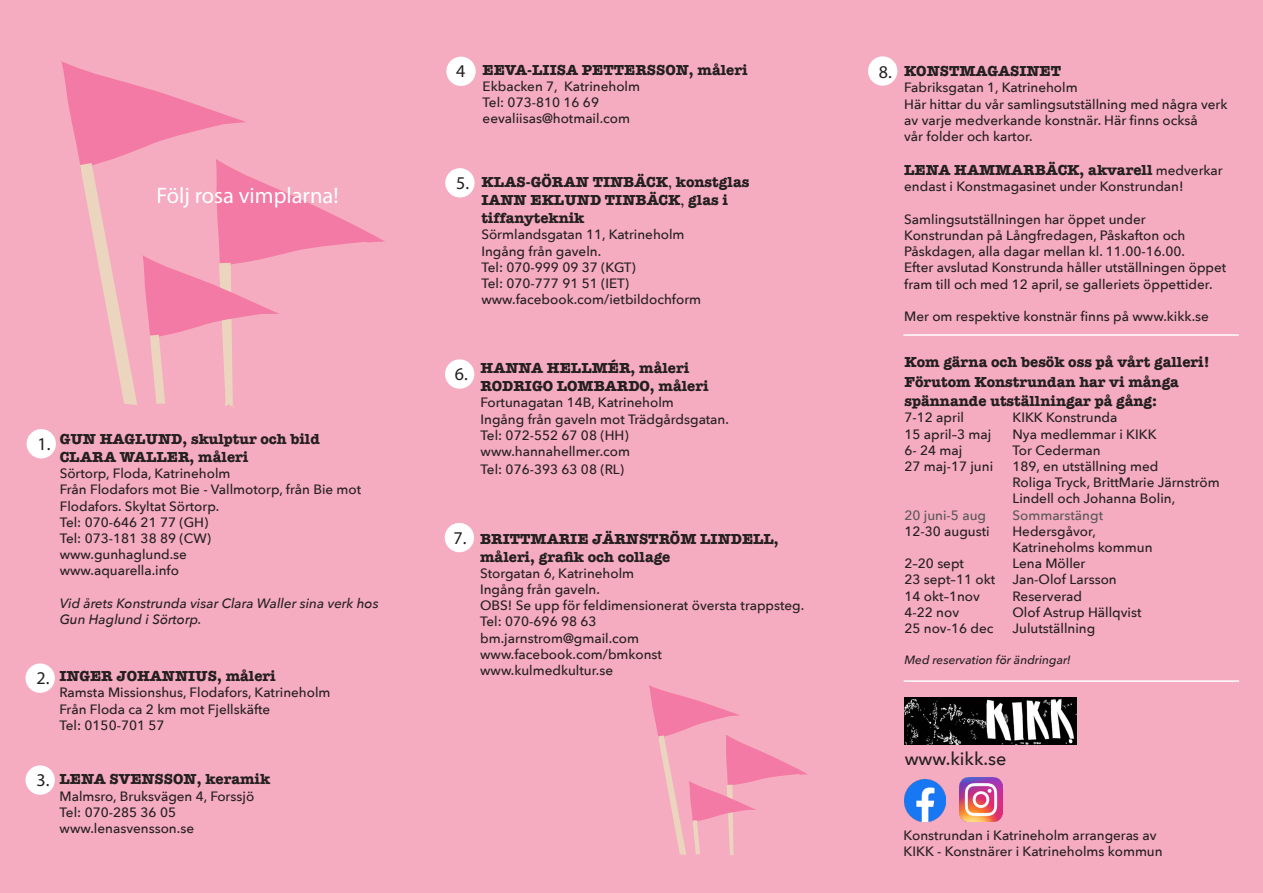
<style>
.page{position:relative;width:1263px;height:893px;background:#fff}
.page>*{position:absolute;margin:0;border:0;box-sizing:border-box;transform-origin:0 0}
.t1{font:22.5px "Myriad Pro";color:#fff}
.t2{font:18px "Myriad Pro";color:#231f20}
.t3{font:500 18px "Avenir Next";color:#231f20}
.t4{font:700 15px/18px "American Typewriter";color:#231f20}
.t5{font:500 13.5px/16.2px "Avenir Next";color:#231f20}
.t6{font:italic 500 13.5px/16.2px "Avenir Next";color:#231f20}
.t7{font:500 13.5px "Avenir Next";color:#57585a}
.t8{font:italic 500 12px "Avenir Next";color:#231f20}
.s1{font-weight:400}
.s2{font-family:"Avenir Next";font-weight:500;font-size:13.5px}
</style>
<div class="page">
<div style="left:1px;top:0;width:1262px;height:893px;background:#f6acc0"></div>
<div style="left:27px;top:429px;width:29px;height:29px;background:#fff;border-radius:50%"></div>
<div style="left:26px;top:765px;width:29px;height:30px;background:#fff;border-radius:50%"></div>
<div style="left:26px;top:663px;width:29px;height:30px;background:#fff;border-radius:50%"></div>
<svg style="left:60px;top:60px;width:325px;height:348px"></svg>
<svg style="left:649px;top:685px;width:159px;height:171px"></svg>
<div style="left:445px;top:523px;width:29px;height:29px;background:#fff;border-radius:50%"></div>
<div style="left:445px;top:168px;width:30px;height:29px;background:#fff;border-radius:50%"></div>
<div style="left:445px;top:359px;width:29px;height:30px;background:#fff;border-radius:50%"></div>
<div style="left:446px;top:57px;width:30px;height:29px;background:#fff;border-radius:50%"></div>
<img style="left:904px;top:780px;width:42px;height:41px">
<img style="left:959px;top:777px;width:44px;height:44px">
<img style="left:905px;top:698px;width:171px;height:46px">
<div style="left:868px;top:56px;width:29px;height:30px;background:#fff;border-radius:50%"></div>
<hr style="left:903px;top:334px;width:336px;height:2px;background:#fff">
<hr style="left:904px;top:680px;width:335px;height:2px;background:#fff">
<p class="t1" style="left:157px;top:182px;width:183px">Följ rosa vimplarna!</p>
<p class="t2" style="left:38px;top:433px;width:14px">1.</p>
<p class="t4" style="left:60px;top:429px;width:262px">GUN HAGLUND, skulptur och bild</p>
<p class="t4" style="left:60px;top:447px;width:190px">CLARA WALLER, måleri</p>
<p class="t5" style="left:60px;top:465px;width:172px">Sörtorp, Floda, Katrineholm</p>
<p class="t5" style="left:60px;top:481px;width:303px">Från Flodafors mot Bie - Vallmotorp, från Bie mot</p>
<p class="t5" style="left:60px;top:497px;width:161px">Flodafors. Skyltat Sörtorp.</p>
<p class="t5" style="left:60px;top:513px;width:150px">Tel: 070-646 21 77 (GH)</p>
<p class="t5" style="left:60px;top:530px;width:153px">Tel: 073-181 38 89 (CW)</p>
<p class="t5" style="left:60px;top:546px;width:129px">www.gunhaglund.se</p>
<p class="t5" style="left:60px;top:562px;width:121px">www.aquarella.info</p>
<p class="t6" style="left:60px;top:594px;width:320px">Vid årets Konstrunda visar Clara Waller sina verk hos<br>Gun Haglund i Sörtorp.</p>
<p class="t2" style="left:36px;top:667px;width:14px">2.</p>
<p class="t4" style="left:60px;top:666px;width:218px">INGER JOHANNIUS, måleri</p>
<p class="t5" style="left:60px;top:684px;width:273px">Ramsta Missionshus, Flodafors, Katrineholm</p>
<p class="t5" style="left:60px;top:700px;width:212px">Från Floda ca 2 km mot Fjellskäfte</p>
<p class="t5" style="left:60px;top:716px;width:107px">Tel: 0150-701 57</p>
<p class="t2" style="left:36px;top:769px;width:14px">3.</p>
<p class="t4" style="left:60px;top:770px;width:212px">LENA SVENSSON, keramik</p>
<p class="t5" style="left:60px;top:787px;width:196px">Malmsro, Bruksvägen 4, Forssjö</p>
<p class="t5" style="left:60px;top:803px;width:118px">Tel: 070-285 36 05</p>
<p class="t5" style="left:60px;top:820px;width:136px">www.lenasvensson.se</p>
<p class="t2" style="left:456px;top:60px;width:11px">4</p>
<p class="t4" style="left:483px;top:60px;width:266px">EEVA-LIISA PETTERSSON, måleri</p>
<p class="t5" style="left:483px;top:78px;width:159px">Ekbacken 7, Katrineholm</p>
<p class="t5" style="left:483px;top:94px;width:118px">Tel: 073-810 16 69</p>
<p class="t5" style="left:483px;top:110px;width:149px">eevaliisas@hotmail.com</p>
<p class="t2" style="left:456px;top:172px;width:14px">5.</p>
<p class="t4" style="left:481px;top:172px;width:270px">KLAS-GÖRAN TINBÄCK<span class="s1">,</span> konstglas<br>IANN EKLUND TINBÄCK<span class="s1">,</span> glas i</p>
<p class="t4" style="left:481px;top:208px;width:104px">tiffanyteknik</p>
<p class="t5" style="left:481px;top:226px;width:205px">Sörmlandsgatan 11, Katrineholm</p>
<p class="t5" style="left:481px;top:242px;width:121px">Ingång från gaveln.</p>
<p class="t5" style="left:481px;top:259px;width:156px">Tel: 070-999 09 37 (KGT)</p>
<p class="t5" style="left:481px;top:275px;width:149px">Tel: 070-777 91 51 (IET)</p>
<p class="t5" style="left:481px;top:291px;width:221px">www.facebook.com/ietbildochform</p>
<p class="t2" style="left:455px;top:363px;width:14px">6.</p>
<p class="t4" style="left:481px;top:358px;width:210px">HANNA HELLMÉR, måleri</p>
<p class="t4" style="left:481px;top:376px;width:230px">RODRIGO LOMBARDO, måleri</p>
<p class="t5" style="left:481px;top:394px;width:195px">Fortunagatan 14B, Katrineholm</p>
<p class="t5" style="left:481px;top:410px;width:250px">Ingång från gaveln mot Trädgårdsgatan.</p>
<p class="t5" style="left:481px;top:426px;width:150px">Tel: 072-552 67 08 (HH)</p>
<p class="t5" style="left:481px;top:443px;width:151px">www.hannahellmer.com</p>
<p class="t5" style="left:481px;top:461px;width:145px">Tel: 076-393 63 08 (RL)</p>
<p class="t2" style="left:453px;top:527px;width:14px">7.</p>
<p class="t4" style="left:480px;top:529px;width:300px">BRITTMARIE JÄRNSTRÖM LINDELL,</p>
<p class="t4" style="left:480px;top:547px;width:192px">måleri, grafik och collage</p>
<p class="t5" style="left:480px;top:565px;width:156px">Storgatan 6, Katrineholm</p>
<p class="t5" style="left:480px;top:581px;width:121px">Ingång från gaveln.</p>
<p class="t5" style="left:480px;top:597px;width:326px">OBS! Se upp för feldimensionerat översta trappsteg.</p>
<p class="t5" style="left:480px;top:613px;width:118px">Tel: 070-696 98 63</p>
<p class="t5" style="left:480px;top:629px;width:160px">bm.jarnstrom@gmail.com</p>
<p class="t5" style="left:480px;top:646px;width:183px">www.facebook.com/bmkonst</p>
<p class="t5" style="left:480px;top:662px;width:135px">www.kulmedkultur.se</p>
<p class="t2" style="left:879px;top:61px;width:14px">8.</p>
<p class="t4" style="left:904px;top:61px;width:158px">KONSTMAGASINET</p>
<p class="t5" style="left:904px;top:79px;width:175px">Fabriksgatan 1, Katrineholm</p>
<p class="t5" style="left:904px;top:95px;width:325px">Här hittar du vår samlingsutställning med några verk av varje medverkande konstnär. Här finns också</p>
<p class="t5" style="left:904px;top:128px;width:130px">vår folder och kartor.</p>
<p class="t4" style="left:904px;top:160px;width:320px">LENA HAMMARBÄCK, akvarell <span class="s2">medverkar</span></p>
<p class="t5" style="left:904px;top:178px;width:281px">endast i Konstmagasinet under Konstrundan!</p>
<p class="t5" style="left:904px;top:211px;width:243px">Samlingsutställningen har öppet under</p>
<p class="t5" style="left:904px;top:227px;width:283px">Konstrundan på Långfredagen, Påskafton och</p>
<p class="t5" style="left:904px;top:243px;width:282px">Påskdagen, alla dagar mellan kl. 11.00-16.00.</p>
<p class="t5" style="left:904px;top:259px;width:324px">Efter avslutad Konstrunda håller utställningen öppet fram till och med 12 april, se galleriets öppettider.</p>
<p class="t5" style="left:904px;top:308px;width:306px">Mer om respektive konstnär finns på www.kikk.se</p>
<p class="t4" style="left:904px;top:352px;width:307px;line-height:19.5px">Kom gärna och besök oss på vårt galleri!<br>Förutom Konstrundan har vi många</p>
<p class="t4" style="left:904px;top:391px;width:254px">spännande utställningar på gång:</p>
<p class="t5" style="left:904px;top:409px;width:61px">7-12 april</p>
<p class="t5" style="left:1012px;top:409px;width:107px">KIKK Konstrunda</p>
<p class="t5" style="left:904px;top:425px;width:88px">15 april–3 maj</p>
<p class="t5" style="left:1012px;top:425px;width:146px">Nya medlemmar i KIKK</p>
<p class="t5" style="left:904px;top:442px;width:59px">6- 24 maj</p>
<p class="t5" style="left:1012px;top:442px;width:90px">Tor Cederman</p>
<p class="t5" style="left:904px;top:458px;width:90px">27 maj-17 juni</p>
<p class="t5" style="left:1012px;top:458px;width:148px">189, en utställning med</p>
<p class="t5" style="left:1012px;top:474px;width:209px">Roliga Tryck, BrittMarie Järnström<br>Lindell och Johanna Bolin,</p>
<p class="t7" style="left:904px;top:503px;width:83px">20 juni-5 aug</p>
<p class="t7" style="left:1012px;top:503px;width:92px">Sommarstängt</p>
<p class="t5" style="left:904px;top:523px;width:87px">12-30 augusti</p>
<p class="t5" style="left:1012px;top:523px;width:85px">Hedersgåvor,</p>
<p class="t5" style="left:1012px;top:539px;width:142px">Katrineholms kommun</p>
<p class="t5" style="left:904px;top:555px;width:61px">2–20 sept</p>
<p class="t5" style="left:1012px;top:555px;width:75px">Lena Möller</p>
<p class="t5" style="left:904px;top:571px;width:92px">23 sept–11 okt</p>
<p class="t5" style="left:1012px;top:571px;width:106px">Jan-Olof Larsson</p>
<p class="t5" style="left:904px;top:587px;width:77px">14 okt–1nov</p>
<p class="t5" style="left:1012px;top:587px;width:71px">Reserverad</p>
<p class="t5" style="left:904px;top:604px;width:56px">4-22 nov</p>
<p class="t5" style="left:1012px;top:604px;width:131px">Olof Astrup Hällqvist</p>
<p class="t5" style="left:904px;top:620px;width:91px">25 nov-16 dec</p>
<p class="t5" style="left:1012px;top:620px;width:84px">Julutställning</p>
<p class="t8" style="left:904px;top:649px;width:168px">Med reservation för ändringar!</p>
<p class="t3" style="left:905px;top:743px;width:103px">www.kikk.se</p>
<p class="t5" style="left:904px;top:827px;width:254px">Konstrundan i Katrineholm arrangeras av</p>
<p class="t5" style="left:904px;top:843px;width:261px">KIKK - Konstnärer i Katrineholms kommun</p>
</div>
